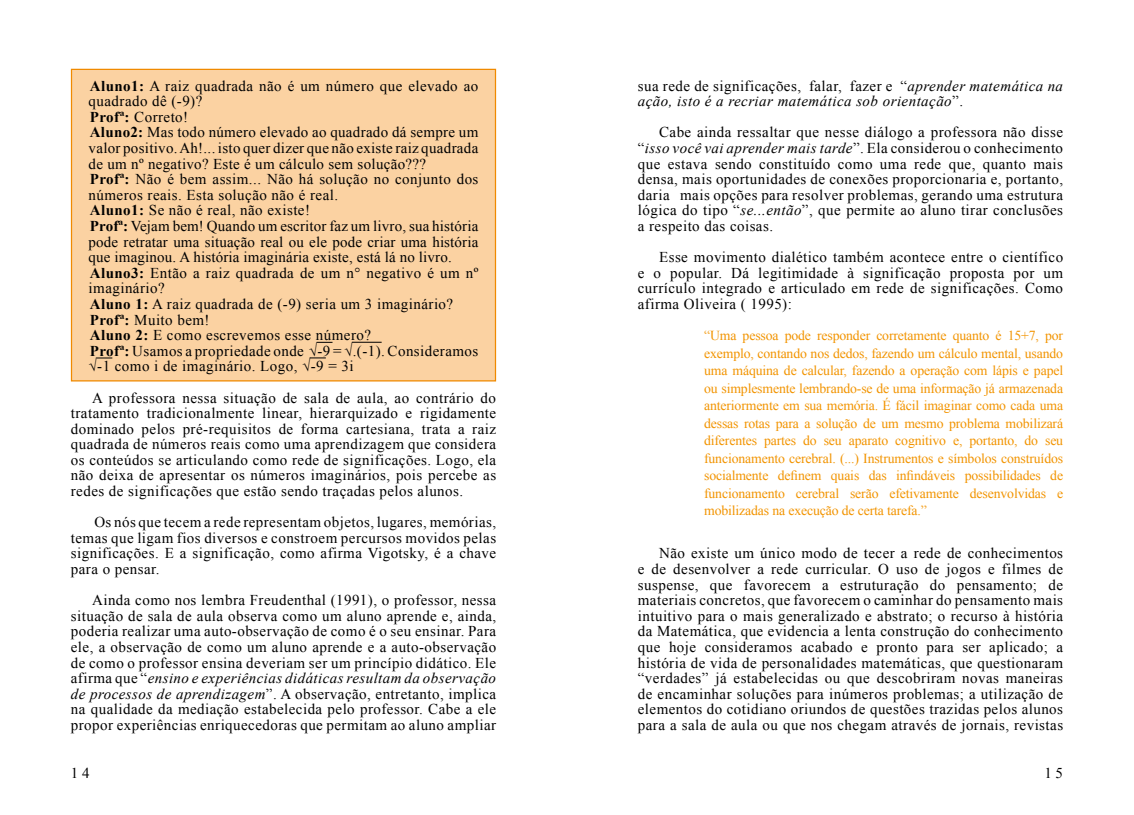
<style>
.page{position:relative;width:1134px;height:815px;background:#fff}
.page>*{position:absolute;margin:0;border:0;box-sizing:border-box;transform-origin:0 0}
.t1{font:15px/15.6px "Times New Roman";letter-spacing:.03em;color:#000;text-align:justify}
.t2{font:italic 15px/15.6px "Times New Roman";letter-spacing:.03em;color:#000}
.t3{font:13.75px/17.5px "Times New Roman";letter-spacing:-.01em;color:#f29400;text-align:justify}
.s1{font-weight:700}
.s2{font-style:italic}
.s3{font-style:normal}
</style>
<div class="page">
<div style="left:71px;top:69px;width:424px;height:312px;background:#fbd2a2"></div>
<div style="left:71px;top:69px;width:425px;height:312px;border:1px solid #f08a00"></div>
<svg style="left:310px;top:358px;width:16px;height:1px"></svg>
<svg style="left:317px;top:342px;width:15px;height:1px"></svg>
<hr style="left:352px;top:342px;width:30px;height:1px;background:#000">
<svg style="left:96px;top:358px;width:16px;height:1px"></svg>
<p class="t1" style="left:89px;top:78px;width:391px;text-align:left"><span class="s1">Aluno1:</span> A raiz quadrada não é um número que elevado ao quadrado dê (-9)?<br><span class="s1">Profª:</span> Correto!<br><span class="s1">Aluno2:</span> Mas todo número elevado ao quadrado dá sempre um valor positivo. Ah!... isto quer dizer que não existe raiz quadrada de um nº negativo? Este é um cálculo sem solução???<br><span class="s1">Profª:</span> Não é bem assim... Não há solução no conjunto dos números reais. Esta solução não é real.<br><span class="s1">Aluno1:</span> Se não é real, não existe!<br><span class="s1">Profª:</span> Vejam bem! Quando um escritor faz um livro, sua história pode retratar uma situação real ou ele pode criar uma história que imaginou. A história imaginária existe, está lá no livro.<br><span class="s1">Aluno3:</span> Então a raiz quadrada de um n° negativo é um nº imaginário?<br><span class="s1">Aluno 1:</span> A raiz quadrada de (-9) seria um 3 imaginário?<br><span class="s1">Profª:</span> Muito bem!<br><span class="s1">Aluno 2:</span> E como escrevemos esse número?<br><span class="s1">Profª:</span> Usamos a propriedade onde √-9 = √.(-1). Consideramos √-1 como i de imaginário. Logo, √-9 = 3i</p>
<p class="t1" style="left:71px;top:389px;width:427px;text-indent:21px">A professora nessa situação de sala de aula, ao contrário do tratamento tradicionalmente linear, hierarquizado e rigidamente dominado pelos pré-requisitos de forma cartesiana, trata a raiz quadrada de números reais como uma aprendizagem que considera os conteúdos se articulando como rede de significações. Logo, ela não deixa de apresentar os números imaginários, pois percebe as redes de significações que estão sendo traçadas pelos alunos.</p>
<p class="t1" style="left:71px;top:514px;width:427px;text-indent:23px">Os nós que tecem a rede representam objetos, lugares, memórias, temas que ligam fios diversos e constroem percursos movidos pelas significações. E a significação, como afirma Vigotsky, é a chave para o pensar.</p>
<p class="t1" style="left:71px;top:592px;width:427px;text-indent:21px">Ainda como nos lembra Freudenthal (1 991 ), o professor, nessa situação de sala de aula observa como um aluno aprende e, ainda, poderia realizar uma auto-observação de como é o seu ensinar. Para ele, a observação de como um aluno aprende e a auto-observação de como o professor ensina deveriam ser um princípio didático. Ele afirma que “<span class="s2">ensino e experiências didáticas resultam da observação de processos de aprendizagem</span>”. A observação, entretanto, implica na qualidade da mediação estabelecida pelo professor. Cabe a ele propor experiências enriquecedoras que permitam ao aluno ampliar</p>
<p class="t2" style="left:638px;top:78px;width:427px"><span class="s3">sua rede de significações, falar, fazer e “</span>aprender matemática na ação, isto é a recriar matemática sob orientação<span class="s3">”.</span></p>
<p class="t1" style="left:638px;top:124px;width:427px;text-indent:21px">Cabe ainda ressaltar que nesse diálogo a professora não disse “<span class="s2">isso você vai aprender mais tarde</span>”. Ela considerou o conhecimento que estava sendo constituído como uma rede que, quanto mais densa, mais oportunidades de conexões proporcionaria e, portanto, daria mais opções para resolver problemas, gerando uma estrutura lógica do tipo “<span class="s2">se...então</span>”, que permite ao aluno tirar conclusões a respeito das coisas.</p>
<p class="t1" style="left:638px;top:249px;width:427px;text-indent:21px">Esse movimento dialético também acontece entre o científico e o popular. Dá legitimidade à significação proposta por um currículo integrado e articulado em rede de significações. Como afirma Oliveira ( 1 995):</p>
<p class="t3" style="left:704px;top:327px;width:361px">“Uma pessoa pode responder corretamente quanto é 15 +7, por exemplo, contando nos dedos, fazendo um cálculo mental, usando uma máquina de calcular, fazendo a operação com lápis e papel ou simplesmente lembrando-se de uma informação já armazenada anteriormente em sua memória. É fácil imaginar como cada uma dessas rotas para a solução de um mesmo problema mobilizará diferentes partes do seu aparato cognitivo e, portanto, do seu funcionamento cerebral. (...) Instrumentos e símbolos construídos socialmente definem quais das infindáveis possibilidades de funcionamento cerebral serão efetivamente desenvolvidas e mobilizadas na execução de certa tarefa.”</p>
<p class="t1" style="left:638px;top:545px;width:427px;text-indent:21px">Não existe um único modo de tecer a rede de conhecimentos e de desenvolver a rede curricular. O uso de jogos e filmes de suspense, que favorecem a estruturação do pensamento; de materiais concretos, que favorecem o caminhar do pensamento mais intuitivo para o mais generalizado e abstrato; o recurso à história da Matemática, que evidencia a lenta construção do conhecimento que hoje consideramos acabado e pronto para ser aplicado; a história de vida de personalidades matemáticas, que questionaram “verdades” já estabelecidas ou que descobriram novas maneiras de encaminhar soluções para inúmeros problemas; a utilização de elementos do cotidiano oriundos de questões trazidas pelos alunos para a sala de aula ou que nos chegam através de jornais, revistas</p>
<p class="t1" style="left:71px;top:764px;width:10px">14</p>
<p class="t1" style="left:1044px;top:764px;width:10px">15</p>
</div>
